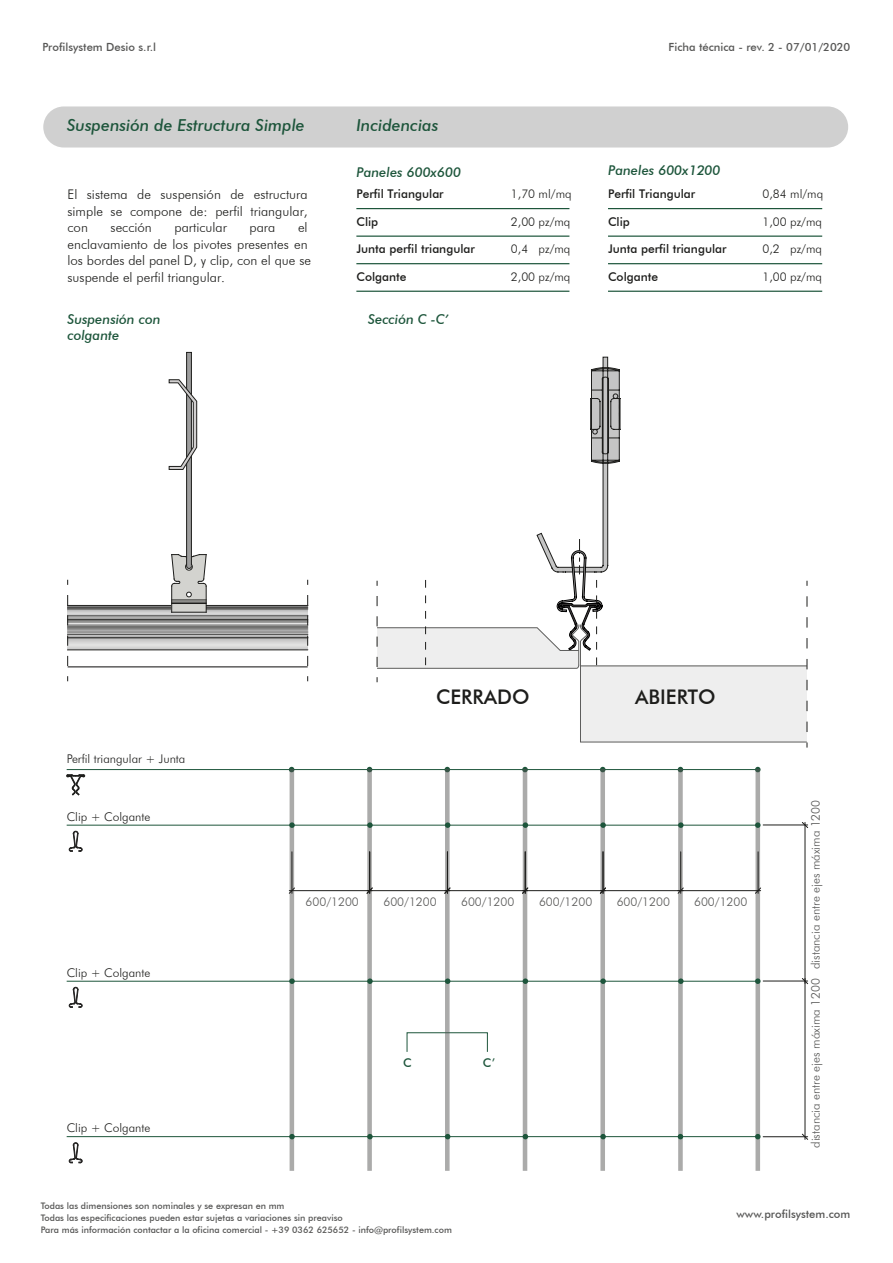
<style>
.page{position:relative;width:893px;height:1263px;background:#fff}
.page>*{position:absolute;margin:0;border:0;box-sizing:border-box;transform-origin:0 0}
.t1{font:500 20.1px "Futura BT";color:#1d1d1b}
.t2{font:italic 500 16.5px "Futura BT";color:#1d553b}
.t3{font:italic 500 13.5px/16.2px "Futura BT";color:#1d553b}
.t4{font:300 13.35px/16.5px "Futura BT";color:#1d1d1b;text-align:justify}
.t5{font:300 12px "Futura BT";color:#1d1d1b}
.t6{font:300 12px "Futura BT";color:#575756}
.t7{font:500 12px "Futura BT";color:#1d1d1b}
.t8{font:500 12px "Futura BT";color:#1d553b}
.t9{font:500 11.25px "Futura BT";color:#575756}
.t10{font:500 9px/12px "Futura BT";color:#575756}
</style>
<div class="page">
<div style="left:580px;top:666px;width:227px;height:76px;background:#eee"></div>
<svg style="left:68px;top:605px;width:239px;height:45px;background:#9f9f9f"></svg>
<div style="left:43px;top:106px;width:805px;height:42px;background:#d0d0d0;border-radius:21px"></div>
<hr style="left:172px;top:612px;width:34px;height:1px;background:#1d1d1b">
<svg style="left:169px;top:352px;width:38px;height:260px"></svg>
<hr style="left:356px;top:208px;width:213px;height:1px;background:#1d553b">
<hr style="left:356px;top:236px;width:213px;height:1px;background:#1d553b">
<hr style="left:356px;top:263px;width:213px;height:1px;background:#1d553b">
<hr style="left:356px;top:291px;width:213px;height:1px;background:#1d553b">
<hr style="left:608px;top:208px;width:214px;height:1px;background:#1d553b">
<hr style="left:608px;top:236px;width:214px;height:1px;background:#1d553b">
<hr style="left:608px;top:263px;width:214px;height:1px;background:#1d553b">
<hr style="left:608px;top:291px;width:214px;height:1px;background:#1d553b">
<div style="left:407px;top:1032px;width:81px;height:20px;border:1px solid #1d553b"></div>
<hr style="left:67px;top:769px;width:691px;height:1px;background:#1d553b">
<svg style="left:289px;top:767px;width:5px;height:5px"></svg>
<svg style="left:522px;top:767px;width:6px;height:5px"></svg>
<svg style="left:67px;top:774px;width:18px;height:21px"></svg>
<svg style="left:307px;top:595px;width:1px;height:86px"></svg>
<svg style="left:67px;top:595px;width:1px;height:86px"></svg>
<hr style="left:68px;top:666px;width:240px;height:2px;background:#5d5c5c">
<hr style="left:290px;top:769px;width:4px;height:402px;background:#ababaa">
<svg style="left:367px;top:769px;width:5px;height:402px;background:#b0b0af"></svg>
<svg style="left:445px;top:769px;width:5px;height:402px;background:#b0b1b0"></svg>
<hr style="left:523px;top:769px;width:4px;height:402px;background:#ababaa">
<svg style="left:600px;top:769px;width:5px;height:402px;background:#afb0af"></svg>
<svg style="left:678px;top:769px;width:5px;height:402px;background:#b0b0b0"></svg>
<svg style="left:755px;top:769px;width:5px;height:402px;background:#b2b2b1"></svg>
<hr style="left:67px;top:825px;width:691px;height:1px;background:#1d553b">
<svg style="left:69px;top:831px;width:13px;height:21px"></svg>
<svg style="left:289px;top:822px;width:6px;height:6px"></svg>
<svg style="left:367px;top:822px;width:6px;height:6px"></svg>
<svg style="left:445px;top:822px;width:5px;height:6px"></svg>
<svg style="left:523px;top:822px;width:5px;height:6px"></svg>
<svg style="left:600px;top:822px;width:6px;height:6px"></svg>
<svg style="left:678px;top:822px;width:6px;height:6px"></svg>
<svg style="left:755px;top:822px;width:5px;height:6px"></svg>
<hr style="left:67px;top:981px;width:691px;height:1px;background:#1d553b">
<svg style="left:69px;top:987px;width:13px;height:21px"></svg>
<svg style="left:289px;top:978px;width:6px;height:6px"></svg>
<svg style="left:367px;top:978px;width:6px;height:6px"></svg>
<svg style="left:445px;top:978px;width:5px;height:6px"></svg>
<svg style="left:523px;top:978px;width:5px;height:6px"></svg>
<svg style="left:600px;top:978px;width:6px;height:6px"></svg>
<svg style="left:678px;top:978px;width:6px;height:6px"></svg>
<svg style="left:755px;top:978px;width:5px;height:6px"></svg>
<hr style="left:67px;top:1136px;width:691px;height:1px;background:#1d553b">
<svg style="left:69px;top:1142px;width:13px;height:21px"></svg>
<svg style="left:289px;top:1134px;width:6px;height:5px"></svg>
<svg style="left:367px;top:1134px;width:6px;height:5px"></svg>
<svg style="left:445px;top:1134px;width:5px;height:5px"></svg>
<svg style="left:523px;top:1134px;width:5px;height:5px"></svg>
<svg style="left:600px;top:1134px;width:6px;height:5px"></svg>
<svg style="left:755px;top:1134px;width:5px;height:5px"></svg>
<svg style="left:678px;top:1134px;width:5px;height:5px"></svg>
<svg style="left:289px;top:887px;width:6px;height:7px"></svg>
<hr style="left:289px;top:890px;width:83px;height:1px;background:#1d1d1b">
<hr style="left:292px;top:852px;width:1px;height:41px;background:#1d1d1b">
<svg style="left:366px;top:887px;width:7px;height:7px"></svg>
<hr style="left:367px;top:890px;width:83px;height:1px;background:#1d1d1b">
<hr style="left:369px;top:852px;width:1px;height:41px;background:#1d1d1b">
<svg style="left:444px;top:887px;width:7px;height:7px"></svg>
<hr style="left:445px;top:890px;width:83px;height:1px;background:#1d1d1b">
<hr style="left:447px;top:852px;width:1px;height:41px;background:#1d1d1b">
<svg style="left:522px;top:887px;width:6px;height:7px"></svg>
<hr style="left:523px;top:890px;width:83px;height:1px;background:#1d1d1b">
<hr style="left:525px;top:852px;width:1px;height:41px;background:#1d1d1b">
<svg style="left:677px;top:887px;width:7px;height:7px"></svg>
<svg style="left:600px;top:887px;width:6px;height:7px"></svg>
<hr style="left:600px;top:890px;width:83px;height:1px;background:#1d1d1b">
<hr style="left:680px;top:852px;width:1px;height:41px;background:#1d1d1b">
<hr style="left:603px;top:852px;width:1px;height:41px;background:#1d1d1b">
<svg style="left:755px;top:887px;width:6px;height:7px"></svg>
<hr style="left:678px;top:890px;width:83px;height:1px;background:#1d1d1b">
<hr style="left:758px;top:852px;width:1px;height:41px;background:#1d1d1b">
<svg style="left:802px;top:822px;width:6px;height:6px"></svg>
<hr style="left:805px;top:822px;width:1px;height:161px;background:#1d1d1b">
<hr style="left:763px;top:825px;width:45px;height:1px;background:#1d1d1b">
<svg style="left:802px;top:1133px;width:6px;height:7px"></svg>
<hr style="left:763px;top:1136px;width:45px;height:1px;background:#1d1d1b">
<svg style="left:802px;top:978px;width:6px;height:6px"></svg>
<hr style="left:805px;top:978px;width:1px;height:161px;background:#1d1d1b">
<hr style="left:763px;top:981px;width:45px;height:1px;background:#1d1d1b">
<svg style="left:376px;top:357px;width:244px;height:325px"></svg>
<svg style="left:807px;top:596px;width:1px;height:151px"></svg>
<p class="t9" style="left:43px;top:40px;width:115px">Profilsystem Desio s.r.l</p>
<p class="t9" style="left:669px;top:40px;width:183px">Ficha técnica - rev. 2 - 07/01/2020</p>
<h2 class="t2" style="left:67px;top:115px;width:239px">Suspensión de Estructura Simple</h2>
<h2 class="t2" style="left:356px;top:115px;width:83px">Incidencias</h2>
<h3 class="t4" style="left:68px;top:186px;width:242px">El sistema de suspensión de estructura simple se compone de: perfil triangular, con</h3>
<h3 class="t4" style="left:68px;top:219px;width:245px;text-align:left;text-indent:230px">el enclavamiento de los pivotes presentes en los bordes del panel D, y clip, con el que se suspende el perfil triangular.</h3>
<h3 class="t4" style="left:111px;top:219px;width:43px">sección</h3>
<h3 class="t4" style="left:174px;top:219px;width:54px">particular</h3>
<h3 class="t4" style="left:250px;top:219px;width:27px">para</h3>
<h3 class="t3" style="left:67px;top:311px;width:95px">Suspensión con colgante</h3>
<h3 class="t3" style="left:356px;top:164px;width:106px">Paneles 600x600</h3>
<h3 class="t7" style="left:356px;top:187px;width:89px">Perfil Triangular</h3>
<h3 class="t5" style="left:511px;top:187px;width:62px">1,70 ml/mq</h3>
<h3 class="t7" style="left:356px;top:214px;width:23px">Clip</h3>
<h3 class="t5" style="left:511px;top:214px;width:61px">2,00 pz/mq</h3>
<h3 class="t7" style="left:356px;top:242px;width:120px">Junta perfil triangular</h3>
<h3 class="t5" style="left:511px;top:242px;width:61px">0,4 pz/mq</h3>
<h3 class="t7" style="left:356px;top:269px;width:52px">Colgante</h3>
<h3 class="t5" style="left:511px;top:269px;width:61px">2,00 pz/mq</h3>
<h3 class="t3" style="left:368px;top:311px;width:82px">Sección C -C’</h3>
<h3 class="t3" style="left:608px;top:162px;width:114px">Paneles 600x1200</h3>
<h3 class="t7" style="left:608px;top:187px;width:89px">Perfil Triangular</h3>
<h3 class="t5" style="left:763px;top:187px;width:62px">0,84 ml/mq</h3>
<h3 class="t7" style="left:608px;top:214px;width:23px">Clip</h3>
<h3 class="t5" style="left:763px;top:214px;width:61px">1,00 pz/mq</h3>
<h3 class="t7" style="left:608px;top:242px;width:120px">Junta perfil triangular</h3>
<h3 class="t5" style="left:763px;top:242px;width:61px">0,2 pz/mq</h3>
<h3 class="t7" style="left:608px;top:269px;width:52px">Colgante</h3>
<h3 class="t5" style="left:763px;top:269px;width:61px">1,00 pz/mq</h3>
<h3 class="t5" style="left:67px;top:751px;width:120px">Perfil triangular + Junta</h3>
<h3 class="t5" style="left:67px;top:809px;width:85px">Clip + Colgante</h3>
<h3 class="t5" style="left:67px;top:965px;width:85px">Clip + Colgante</h3>
<h3 class="t5" style="left:67px;top:1121px;width:85px">Clip + Colgante</h3>
<h1 class="t1" style="left:436px;top:685px;width:95px">CERRADO</h1>
<h1 class="t1" style="left:635px;top:685px;width:82px">ABIERTO</h1>
<h3 class="t6" style="left:306px;top:894px;width:55px">600/1200</h3>
<h3 class="t6" style="left:383px;top:894px;width:55px">600/1200</h3>
<h3 class="t6" style="left:461px;top:894px;width:55px">600/1200</h3>
<h3 class="t6" style="left:539px;top:894px;width:55px">600/1200</h3>
<h3 class="t6" style="left:617px;top:894px;width:55px">600/1200</h3>
<h3 class="t6" style="left:694px;top:894px;width:55px">600/1200</h3>
<h3 class="t8" style="left:403px;top:1055px;width:10px">C</h3>
<h3 class="t8" style="left:483px;top:1055px;width:14px">C’</h3>
<h3 class="t6" style="left:808px;top:969px;width:171px;rotate:-90deg">distancia entre ejes máxima 1200</h3>
<h3 class="t6" style="left:808px;top:1148px;width:171px;rotate:-90deg">distancia entre ejes máxima 1200</h3>
<p class="t10" style="left:41px;top:1199px;width:413px">Todas las dimensiones son nominales y se expresan en mm<br>Todas las especificaciones pueden estar sujetas a variaciones sin preaviso<br>Para más información contactar a la oficina comercial - +39 0362 625652 - info@profilsystem.com</p>
<p class="t9" style="left:736px;top:1207px;width:115px">www.profilsystem.com</p>
</div>
